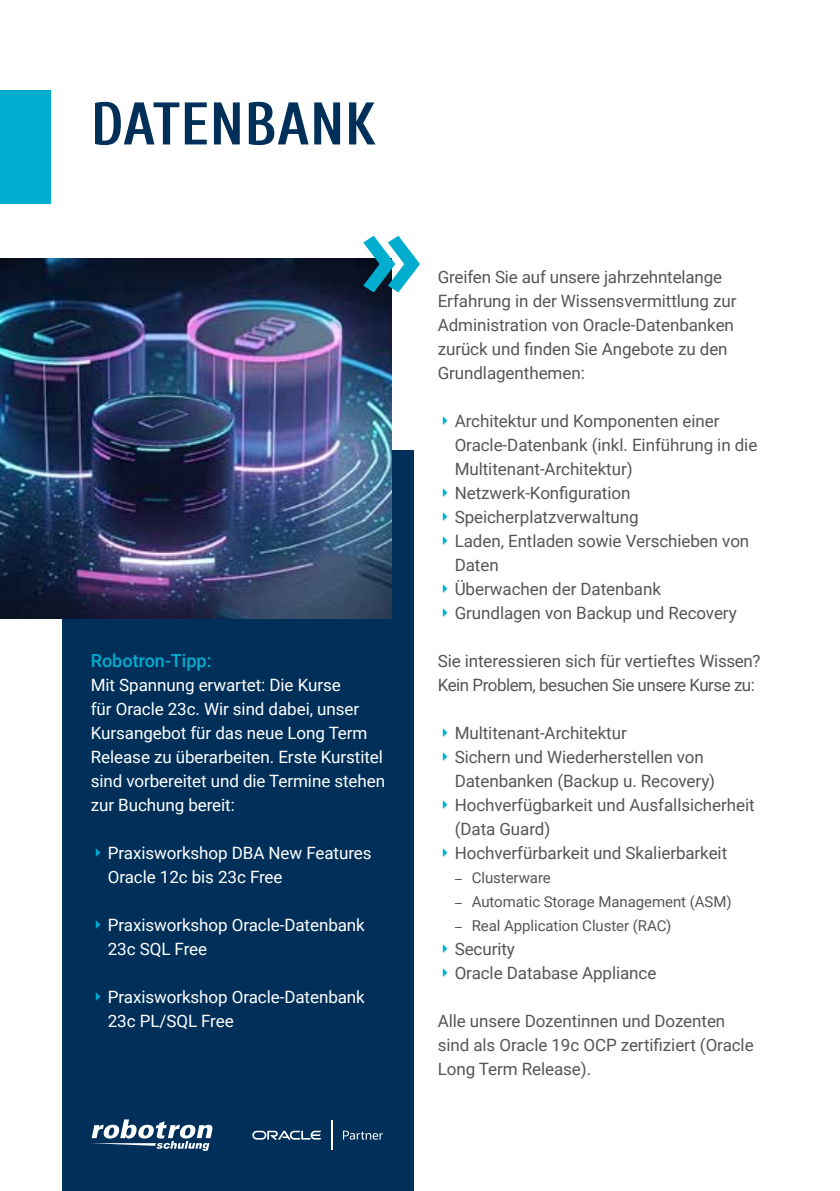
<style>
.page{position:relative;width:840px;height:1191px;background:#fff}
.page>*{position:absolute;margin:0;border:0;box-sizing:border-box;transform-origin:0 0}
.t1{font:700 60px "Cuprum";letter-spacing:.01em;color:#00305a}
.t2{font:500 18px "Roboto";color:#00adcf}
.t3{font:17px/24px "Roboto";letter-spacing:-.005em;color:#565655}
.t4{font:17px/24px "Roboto";letter-spacing:-.005em;color:#fff}
.t5{font:15px "Roboto";letter-spacing:-.005em;color:#565655}
.s1{font-family:"Hypatia Sans Pro"}
</style>
<div class="page">
<div style="left:62px;top:451px;width:351px;height:740px;background:#00305a"></div>
<hr style="left:331px;top:1120px;width:1px;height:30px;background:#fff">
<svg style="left:252px;top:1130px;width:69px;height:9px"></svg>
<svg style="left:343px;top:1130px;width:39px;height:9px"></svg>
<svg style="left:91px;top:1119px;width:121px;height:32px"></svg>
<img style="left:0;top:259px;width:391px;height:360px">
<div style="left:0;top:91px;width:51px;height:113px;background:#00adcf"></div>
<svg style="left:363px;top:236px;width:57px;height:56px"></svg>
<h1 class="t1" style="left:91px;top:91px;width:287px">DATENBANK</h1>
<p class="t2" style="left:91px;top:648px;width:122px">Robotron-Tipp:</p>
<p class="t4" style="left:91px;top:672px;width:295px">Mit Spannung erwartet: Die Kurse<br>für Oracle 23c. Wir sind dabei, unser Kursangebot für das neue Long Term Release zu überarbeiten. Erste Kurstitel sind vorbereitet und die Termine stehen zur Buchung bereit:</p>
<p class="t4" style="left:108px;top:840px;width:265px">Praxisworkshop DBA New Features<br>Oracle 12c bis 23c Free</p>
<p class="t4" style="left:108px;top:912px;width:258px">Praxisworkshop Oracle-Datenbank<br>23c SQL Free</p>
<p class="t4" style="left:108px;top:984px;width:258px">Praxisworkshop Oracle-Datenbank<br>23c PL/SQL Free</p>
<p class="t3" style="left:437px;top:264px;width:300px">Greifen Sie auf unsere jahrzehntelange Erfahrung in der Wissensvermittlung zur Administration von Oracle-Datenbanken zurück und finden Sie Angebote zu den Grundlagenthemen:</p>
<p class="t3" style="left:454px;top:408px;width:304px">Architektur und Komponenten einer<br>Oracle-Datenbank (inkl. Einführung in die<br>Multitenant-Architektur)<br>Netzwerk-Konfiguration<br>Speicherplatzverwaltung<br>Laden, Entladen sowie Verschieben von<br>Daten<br>Überwachen der Datenbank<br>Grundlagen von Backup und Recovery</p>
<p class="t3" style="left:437px;top:648px;width:324px">Sie interessieren sich für vertieftes Wissen?<br>Kein Problem, besuchen Sie unsere Kurse zu:</p>
<p class="t3" style="left:454px;top:720px;width:301px">Multitenant-Architektur<br>Sichern und Wiederherstellen von<br>Datenbanken (Backup u. Recovery)<br>Hochverfügbarkeit und Ausfallsicherheit (Data Guard)<br>Hochverfürbarkeit und Skalierbarkeit</p>
<p class="t5" style="left:454px;top:867px;width:98px"><span class="s1">–</span> Clusterware</p>
<p class="t5" style="left:454px;top:891px;width:278px"><span class="s1">–</span> Automatic Storage Management (ASM)</p>
<p class="t5" style="left:454px;top:915px;width:218px"><span class="s1">–</span> Real Application Cluster (RAC)</p>
<p class="t3" style="left:454px;top:936px;width:203px">Security<br>Oracle Database Appliance</p>
<p class="t3" style="left:437px;top:1008px;width:317px">Alle unsere Dozentinnen und Dozenten sind als Oracle 19c OCP zertifiziert (Oracle<br>Long Term Release).</p>
</div>
